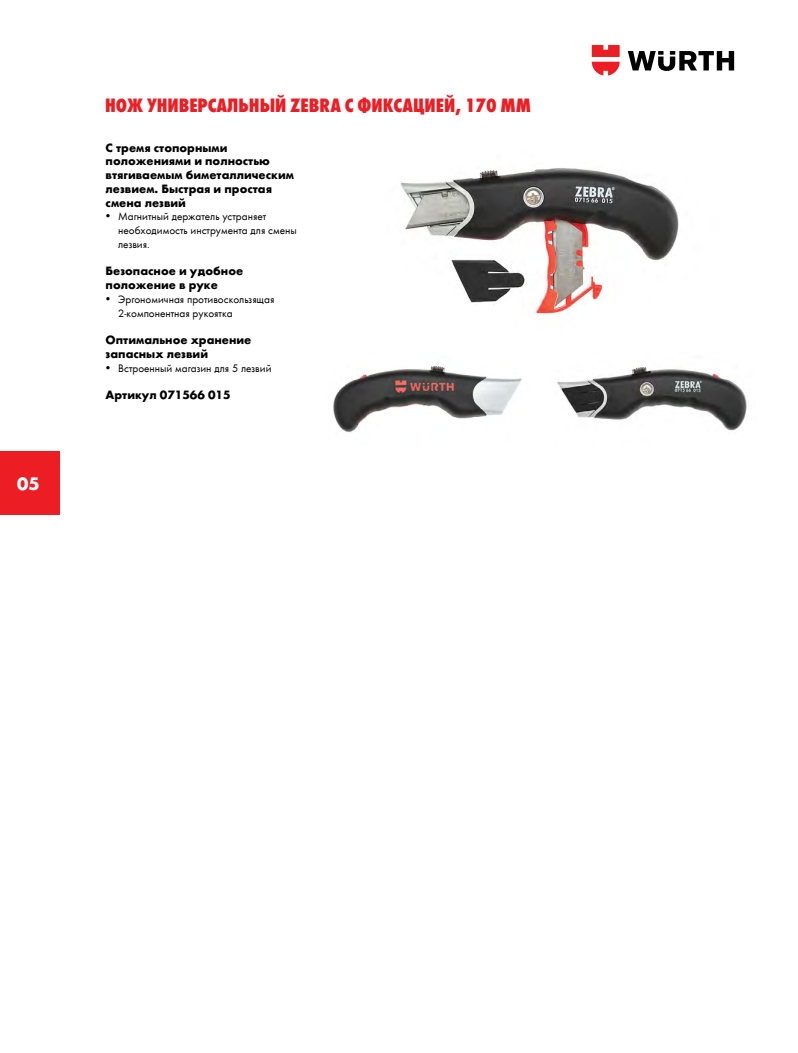
<style>
.page{position:relative;width:798px;height:1053px;background:#fff}
.page>*{position:absolute;margin:0;border:0;box-sizing:border-box;transform-origin:0 0}
.t1{font:20px "Wuerth Extra Bold Cond Caps";color:#ed1d24}
.t2{font:700 18.75px "Wuerth";color:#fff}
.t3{font:700 12.5px/13.8px "Wuerth";color:#000}
.t4{font:11.25px/13.8px "Wuerth";color:#000}
</style>
<div class="page">
<img style="left:557px;top:367px;width:190px;height:64px">
<img style="left:333px;top:366px;width:189px;height:67px">
<img style="left:400px;top:168px;width:279px;height:147px">
<svg style="left:627px;top:51px;width:106px;height:20px"></svg>
<svg style="left:591px;top:45px;width:28px;height:30px"></svg>
<div style="left:0;top:450px;width:59px;height:64px;background:#ed1d24"></div>
<h2 class="t2" style="left:17px;top:470px;width:24px">05</h2>
<h1 class="t1" style="left:105px;top:92px;width:427px">НОЖ УНИВЕРСАЛЬНЫЙ ZEBRA С ФИКСАЦИЕЙ, 170 ММ</h1>
<p class="t3" style="left:106px;top:140px;width:190px">С тремя стопорными положениями и полностью втягиваемым биметаллическим лезвием. Быстрая и простая смена лезвий</p>
<p class="t4" style="left:118px;top:209px;width:180px;text-indent:-12px">• Магнитный держатель устраняет необходимость инструмента для смены лезвия.</p>
<p class="t3" style="left:106px;top:263px;width:139px">Безопасное и удобное положение в руке</p>
<p class="t4" style="left:118px;top:292px;width:158px;text-indent:-12px">• Эргономичная противоскользящая<br>2-компонентная рукоятка</p>
<p class="t3" style="left:106px;top:332px;width:147px">Оптимальное хранение запасных лезвий</p>
<p class="t4" style="left:106px;top:360px;width:167px">• Встроенный магазин для 5 лезвий</p>
<p class="t3" style="left:106px;top:387px;width:126px">Артикул 071566 015</p>
</div>
